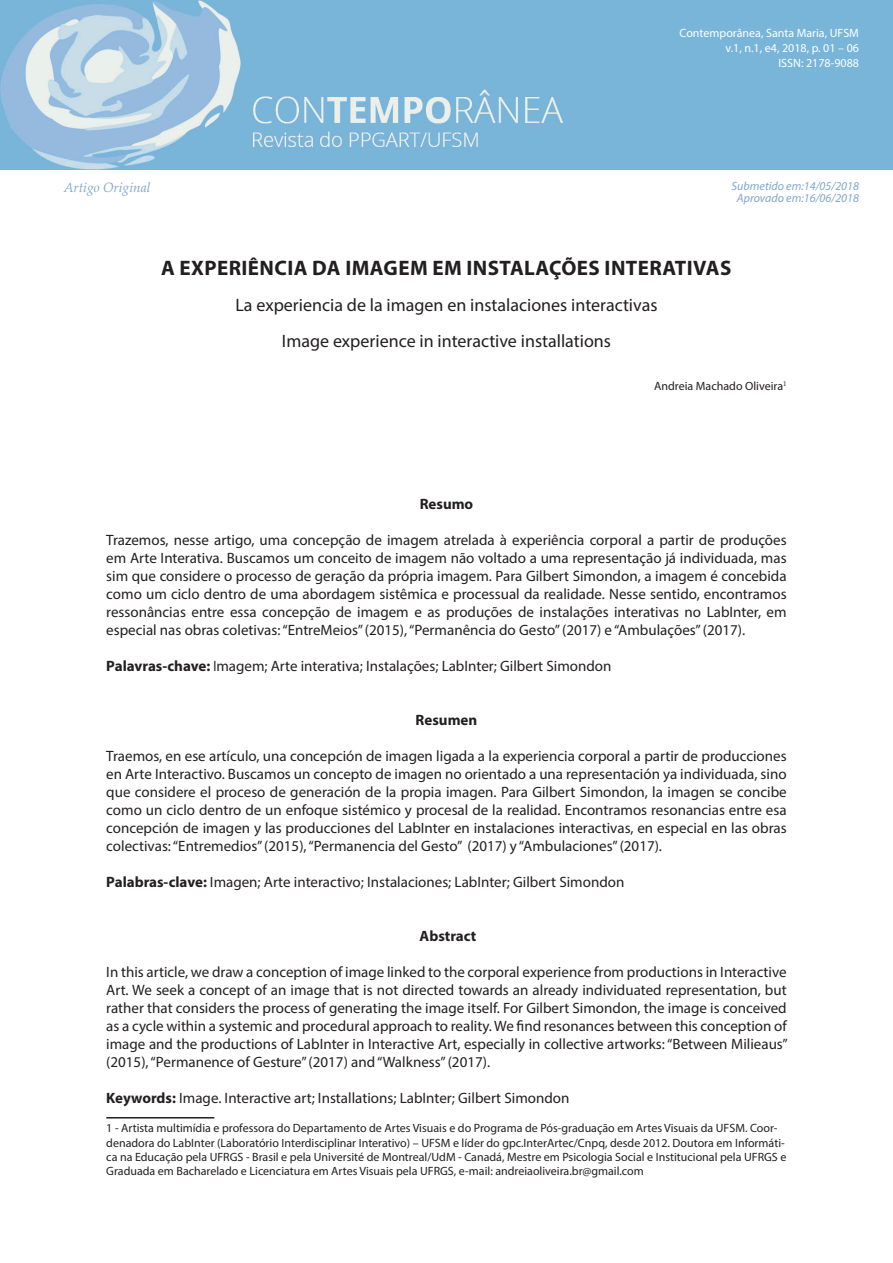
<style>
.page{position:relative;width:893px;height:1263px;background:#fff}
.page>*{position:absolute;margin:0;border:0;box-sizing:border-box;transform-origin:0 0}
.TituloArtigoPORTUGUE{font:700 21px "Myriad Pro";letter-spacing:.02em;color:#231f20}
.TituloArtigoENGLISH{font:18px "Myriad Pro";color:#231f20}
.TextoRESUMO_ABSTRACT{font:15px/18px "Myriad Pro";color:#231f20;text-align:justify}
.TituloRESUMO_ABSTRAC{font:700 15px "Myriad Pro";color:#231f20}
.t1{font:italic 13.5px "Palatino Linotype";color:#80a6cb}
.NotadeRODAPÉ{font:12px/14.4px "Myriad Pro";color:#231f20}
.t2{font:12px/15px "Myriad Pro";color:#fff;text-align:right}
.t3{font:italic 12px/12px "Myriad Pro";color:#80a6cb;text-align:center}
.E-mailAUTOR{font:12px "Myriad Pro";color:#231f20}
.s1{font-weight:700}
.s2{font-stretch:condensed}
</style>
<div class="page">
<img style="left:0;top:0;width:893px;height:170px">
<hr style="left:106px;top:1117px;width:108px;height:1px;background:#231f20">
<p class="t2" style="left:679px;top:25px;width:181px">Contemporânea, Santa Maria, UFSM v.1, n.1, e4, 2018, p. 01 – 06<br>ISSN: 2178-9088</p>
<p class="t1" style="left:64px;top:178px;width:88px">Artigo Original</p>
<p class="t3" style="left:732px;top:179px;width:129px">Submetido em:14/05/2018<br>Aprovado em:16/06/2018</p>
<p class="TituloArtigoPORTUGUE" style="left:161px;top:254px;width:572px">A EXPERIÊNCIA DA IMAGEM EM INSTALAÇÕES INTERATIVAS</p>
<p class="TituloArtigoENGLISH" style="left:235px;top:294px;width:424px">La experiencia de la imagen en instalaciones interactivas</p>
<p class="TituloArtigoENGLISH" style="left:282px;top:330px;width:331px">Image experience in interactive installations</p>
<p class="E-mailAUTOR" style="left:654px;top:379px;width:134px">Andreia Machado Oliveira<sup>1</sup></p>
<p class="TituloRESUMO_ABSTRAC" style="left:420px;top:494px;width:55px">Resumo</p>
<p class="TextoRESUMO_ABSTRACT" style="left:106px;top:531px;width:682px">Trazemos, nesse artigo, uma concepção de imagem atrelada à experiência corporal a partir de produções em Arte Interativa. Buscamos um conceito de imagem não voltado a uma representação já individuada, mas sim que considere o processo de geração da própria imagem. Para Gilbert Simondon, a imagem é concebida como um ciclo dentro de uma abordagem sistêmica e processual da realidade. Nesse sentido, encontramos ressonâncias entre essa concepção de imagem e as produções de instalações interativas no LabInter, em especial nas obras coletivas: “EntreMeios” (2015), “Permanência do Gesto” (2017) e “Ambulações” (2017).</p>
<p class="TextoRESUMO_ABSTRACT" style="left:106px;top:657px;width:507px"><span class="s1">Palavras-chave:</span> <span class="s2">I</span>magem; Arte interativa; Instalações; LabInter; Gilbert Simondon</p>
<p class="TituloRESUMO_ABSTRAC" style="left:416px;top:710px;width:63px">Resumen</p>
<p class="TextoRESUMO_ABSTRACT" style="left:106px;top:747px;width:682px">Traemos, en ese artículo, una concepción de imagen ligada a la experiencia corporal a partir de producciones en Arte Interactivo. Buscamos un concepto de imagen no orientado a una representación ya individuada, sino que considere el proceso de generación de la propia imagen. Para Gilbert Simondon, la imagen se concibe como un ciclo dentro de un enfoque sistémico y procesal de la realidad. Encontramos resonancias entre esa concepción de imagen y las producciones del LabInter en instalaciones interactivas, en especial en las obras colectivas: “Entremedios” (2015), “Permanencia del Gesto” (2017) y “Ambulaciones” (2017).</p>
<p class="TextoRESUMO_ABSTRACT" style="left:106px;top:873px;width:520px"><span class="s1">Palabras-clave:</span> Imagen; Arte interactivo; Instalaciones; LabInter; Gilbert Simondon</p>
<p class="TituloRESUMO_ABSTRAC" style="left:420px;top:926px;width:58px">Abstract</p>
<p class="TextoRESUMO_ABSTRACT" style="left:106px;top:963px;width:683px">In this article, we draw a conception of image linked to the corporal experience from productions in Interactive Art. We seek a concept of an image that is not directed towards an already individuated representation, but rather that considers the process of generating the image itself. For Gilbert Simondon, the image is conceived as a cycle within a systemic and procedural approach to reality. We find resonances between this conception of image and the productions of LabInter in Interactive Art, especially in collective artworks: “Between Milieaus” (2015), “Permanence of Gesture” (2017) and “Walkness” (2017).</p>
<p class="TextoRESUMO_ABSTRACT" style="left:106px;top:1089px;width:465px"><span class="s1">Keywords:</span> Image. Interactive art; Installations; LabInter; Gilbert Simondon</p>
<p class="NotadeRODAPÉ" style="left:106px;top:1121px;width:682px">1 - Artista multimídia e professora do Departamento de Artes Visuais e do Programa de Pós-graduação em Artes Visuais da UFSM. Coor&shy;denadora do LabInter (Laboratório Interdisciplinar Interativo) – UFSM e líder do gpc.InterArtec/Cnpq, desde 2012. Doutora em Informáti&shy;ca na Educação pela UFRGS - Brasil e pela Université de Montreal/UdM - Canadá, Mestre em Psicologia Social e Institucional pela UFRGS e Graduada em Bacharelado e Licenciatura em Artes Visuais pela UFRGS, e-mail: andreiaoliveira.br@gmail.com</p>
</div>
